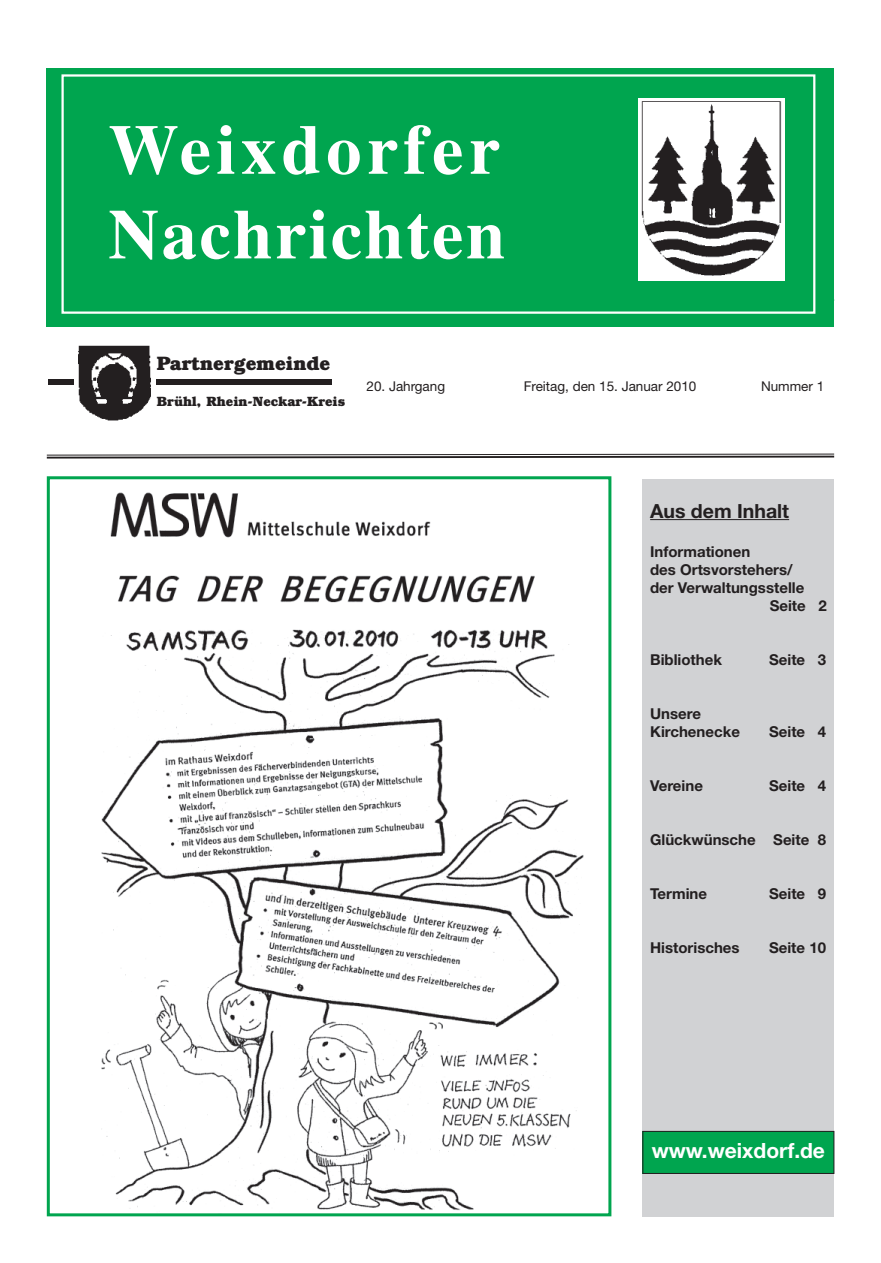
<style>
.page{position:relative;width:881px;height:1263px;background:#fff}
.page>*{position:absolute;margin:0;border:0;box-sizing:border-box;transform-origin:0 0}
.t1{font:700 70.5px/84.6px "Times LT";letter-spacing:.035em;color:#fff}
.t2{font:700 21px "Helvetica Neue LT";color:#fff}
.t3{font:700 19.5px "Bookman";color:#231f20}
.t4{font:700 19.5px "Helvetica Neue LT";color:#231f20}
.t5{font:700 15px/18px "Helvetica Neue LT";color:#231f20}
.t6{font:13.5px "Helvetica Neue LT";color:#231f20}
.t7{font:700 13.5px "Bookman";color:#231f20}
</style>
<div class="page">
<svg style="left:46px;top:453px;width:789px;height:6px"></svg>
<div style="left:47px;top:68px;width:786px;height:258px;background:#00a54f"></div>
<div style="left:61px;top:74px;width:754px;height:240px;border:2px solid #fff"></div>
<div style="left:638px;top:98px;width:146px;height:183px;background:#fff"></div>
<img style="left:641px;top:101px;width:141px;height:175px">
<img style="left:78px;top:345px;width:72px;height:76px">
<div style="left:49px;top:380px;width:25px;height:5px;background:#231f20"></div>
<div style="left:156px;top:380px;width:175px;height:5px;background:#231f20"></div>
<div style="left:642px;top:479px;width:191px;height:737px;background:#d1d2d4"></div>
<hr style="left:650px;top:519px;width:138px;height:1px;background:#231f20">
<div style="left:642px;top:1131px;width:191px;height:42px;background:#00a54f"></div>
<div style="left:642px;top:1131px;width:191px;height:43px;border:1px solid #231f20"></div>
<img style="left:101px;top:492px;width:483px;height:719px">
<div style="left:47px;top:476px;width:564px;height:740px;border:3px solid #00a54f"></div>
<h1 class="t1" style="left:108px;top:107px;width:398px">Weixdorfer<br>Nachrichten</h1>
<h3 class="t3" style="left:157px;top:357px;width:175px">Partnergemeinde</h3>
<p class="t7" style="left:157px;top:397px;width:190px">Brühl, Rhein-Neckar-Kreis</p>
<p class="t6" style="left:366px;top:381px;width:80px">20. Jahrgang</p>
<p class="t6" style="left:523px;top:381px;width:174px">Freitag, den 15. Januar 2010</p>
<p class="t6" style="left:760px;top:381px;width:65px">Nummer 1</p>
<h3 class="t4" style="left:650px;top:504px;width:140px">Aus dem Inhalt</h3>
<p class="t5" style="left:650px;top:544px;width:102px">Informationen</p>
<p class="t5" style="left:650px;top:562px;width:144px">des Ortsvorstehers/</p>
<p class="t5" style="left:650px;top:580px;width:156px">der Verwaltungsstelle</p>
<p class="t5" style="left:769px;top:598px;width:58px">Seite 2</p>
<p class="t5" style="left:650px;top:652px;width:73px">Bibliothek</p>
<p class="t5" style="left:768px;top:652px;width:58px">Seite 3</p>
<p class="t5" style="left:650px;top:706px;width:91px">Unsere<br>Kirchenecke</p>
<p class="t5" style="left:768px;top:724px;width:58px">Seite 4</p>
<p class="t5" style="left:650px;top:778px;width:54px">Vereine</p>
<p class="t5" style="left:768px;top:778px;width:58px">Seite 4</p>
<p class="t5" style="left:650px;top:832px;width:177px">Glückwünsche Seite 8</p>
<p class="t5" style="left:650px;top:886px;width:58px">Termine</p>
<p class="t5" style="left:768px;top:886px;width:58px">Seite 9</p>
<p class="t5" style="left:650px;top:940px;width:91px">Historisches</p>
<p class="t5" style="left:768px;top:940px;width:58px">Seite 10</p>
<h2 class="t2" style="left:651px;top:1143px;width:175px">www.weixdorf.de</h2>
</div>
